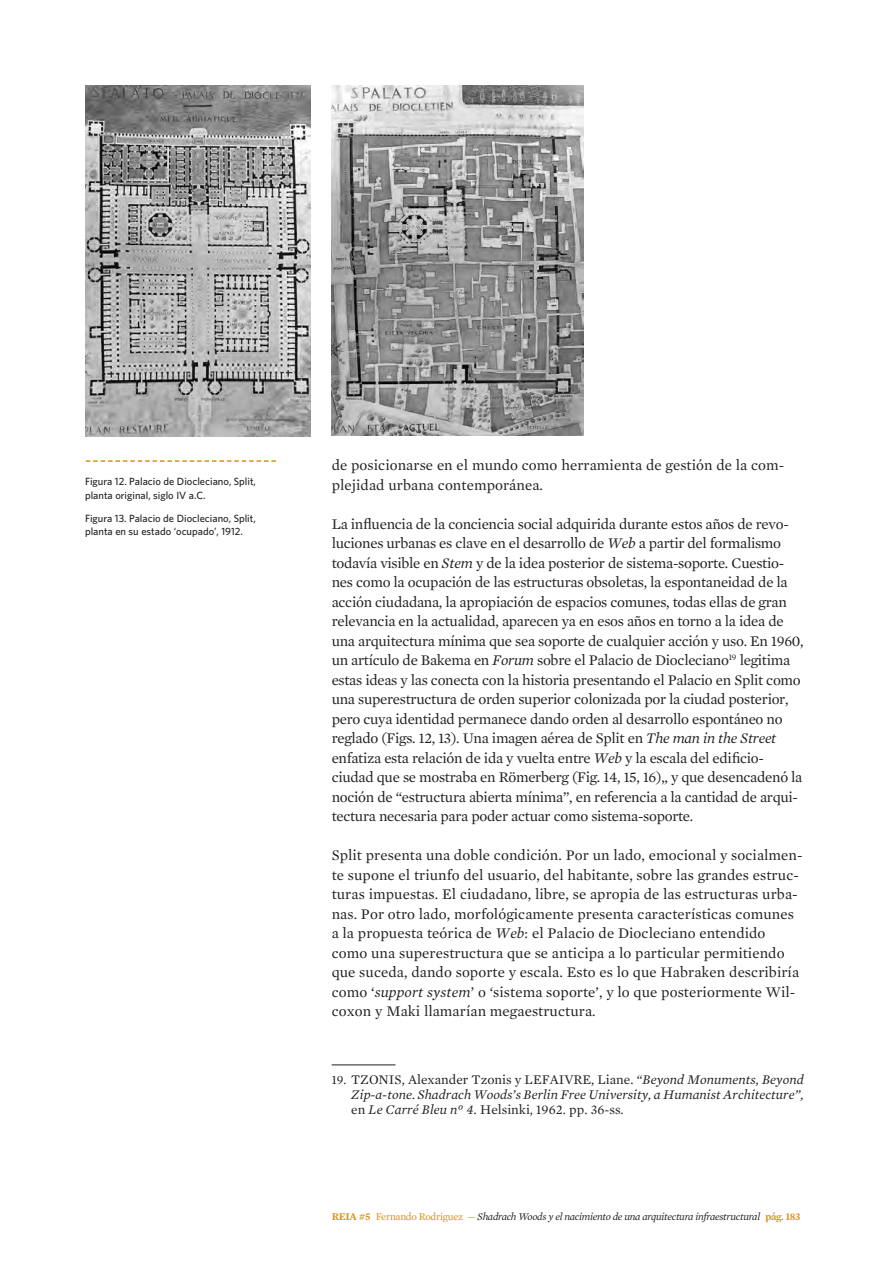
<style>
.page{position:relative;width:893px;height:1263px;background:#fff}
.page>*{position:absolute;margin:0;border:0;box-sizing:border-box;transform-origin:0 0}
._01_texto_general{font:15px/19.5px "Mercury Text G1";letter-spacing:-.02em;color:#231f20}
._01_texto_general-2{font:15px/19.5px "Mercury Text G1";letter-spacing:.005em;color:#231f20}
.REIA___NOTAS{font:italic 13.5px/15px "Mercury Text G1";color:#231f20;text-align:justify}
._01_pie_foto{font:500 10.5px/13.5px "Whitney";color:#231f20}
.t1{font:italic 10.5px "Mercury Text G1";letter-spacing:-.03em;color:#231f20}
.s1{font-style:italic}
.s2{font-style:normal;font-size:12.75px}
.s3{font-style:normal}
.s4{font-weight:600;font-style:normal;color:#d89013}
.s5{font-style:normal;color:#d89013}
</style>
<div class="page">
<hr style="left:332px;top:1065px;width:63px;height:1px;background:#231f20">
<svg style="left:86px;top:460px;width:190px;height:2px"></svg>
<img style="left:85px;top:85px;width:225px;height:351px">
<img style="left:332px;top:85px;width:251px;height:351px">
<p class="_01_pie_foto" style="left:85px;top:474px;width:172px">Figura 12. Palacio de Diocleciano, Split, planta original, siglo IV a.C.</p>
<p class="_01_pie_foto" style="left:85px;top:511px;width:172px">Figura 13. Palacio de Diocleciano, Split, planta en su estado ‘ocupado’, 1912.</p>
<p class="_01_texto_general-2" style="left:332px;top:456px;width:454px">de posicionarse en el mundo como herramienta de gestión de la com&shy;plejidad urbana contemporánea.</p>
<p class="_01_texto_general" style="left:332px;top:514px;width:474px">La influencia de la conciencia social adquirida durante estos años de revo&shy;luciones urbanas es clave en el desarrollo de <span class="s1">Web</span> a partir del formalismo todavía visible en <span class="s1">Stem</span> y de la idea posterior de sistema-soporte. Cuestio&shy;nes como la ocupación de las estructuras obsoletas, la espontaneidad de la acción ciudadana, la apropiación de espacios comunes, todas ellas de gran relevancia en la actualidad, aparecen ya en esos años en torno a la idea de una arquitectura mínima que sea soporte de cualquier acción y uso. En 1960, un artículo de Bakema en <span class="s1">Forum</span> sobre el Palacio de Diocleciano<sup>19</sup> legitima estas ideas y las conecta con la historia presentando el Palacio en Split como una superestructura de orden superior colonizada por la ciudad posterior, pero cuya identidad permanece dando orden al desarrollo espontáneo no reglado (Figs. 12, 13). Una imagen aérea de Split en <span class="s1">The man in the Street </span>enfatiza esta relación de ida y vuelta entre <span class="s1">Web</span> y la escala del edificio&shy;ciudad que se mostraba en Römerberg (Fig. 14, 15, 16),, y que desencadenó la noción de “estructura abierta mínima”, en referencia a la cantidad de arqui&shy;tectura necesaria para poder actuar como sistema-soporte.</p>
<p class="_01_texto_general-2" style="left:332px;top:846px;width:472px">Split presenta una doble condición. Por un lado, emocional y socialmen&shy;te supone el triunfo del usuario, del habitante, sobre las grandes estruc&shy;turas impuestas. El ciudadano, libre, se apropia de las estructuras urba&shy;nas. Por otro lado, morfológicamente presenta características comunes a la propuesta teórica de <span class="s1">Web</span>: el Palacio de Diocleciano entendido como una superestructura que se anticipa a lo particular permitiendo que suceda, dando soporte y escala. Esto es lo que Habraken describiría como ‘<span class="s1">support system</span>’ o ‘sistema soporte’, y lo que posteriormente Wil&shy;coxon y Maki llamarían megaestructura.</p>
<p class="REIA___NOTAS" style="left:351px;top:1072px;width:454px;text-indent:-19px"><span class="s2">19.</span> <span class="s3">TZONIS, Alexander Tzonis y LEFAIVRE, Liane. “</span>Beyond Monuments, Beyond Zip-a-tone. Shadrach Woods’s Berlin Free University, a Humanist Architecture”, <span class="s3">en</span> Le Carré Bleu nº 4. <span class="s3">Helsinki, 1962. pp. 36-ss.</span></p>
<p class="t1" style="left:332px;top:1210px;width:470px"><span class="s4">REIA #5</span> <span class="s5">Fernando Rodriguez —</span> Shadrach Woods y el nacimiento de una arquitectura infraestructural <span class="s4">pág. 183</span></p>
</div>
